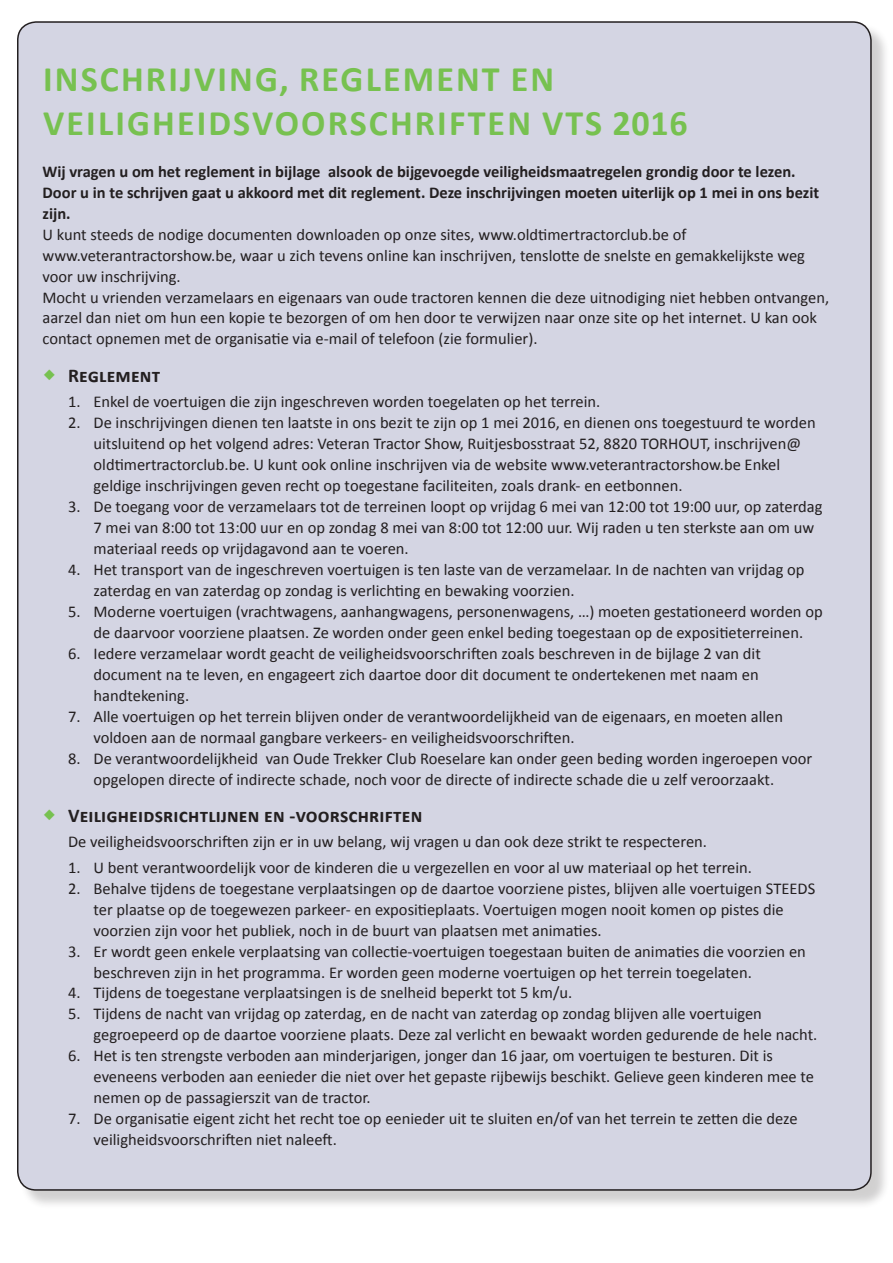
<style>
.page{position:relative;width:893px;height:1263px;background:#fff}
.page>*{position:absolute;margin:0;border:0;box-sizing:border-box;transform-origin:0 0}
.Titel{font:700 36px/44.4px "Calibri";letter-spacing:.06em;color:#77c150}
.t1{font:700 19.5px "Calibri";letter-spacing:.01em;color:#231f20}
.t2{font:16.5px/21px "Calibri";color:#231f20}
.t3{font:700 16.5px/21px "Calibri";color:#231f20}
</style>
<div class="page">
<div style="left:19px;top:24px;width:871px;height:1185px;background:#231f20;opacity:.21"></div>
<div style="left:18px;top:22px;width:853px;height:1168px;background:#d4d5e3;border-radius:18px"></div>
<p class="Titel" style="left:43px;top:57px;width:646px">INSCHRIJVING, REGLEMENT EN<br>VEILIGHEIDSVOORSCHRIFTEN VTS 2016</p>
<p class="t3" style="left:43px;top:161px;width:778px">Wij vragen u om het reglement in bijlage alsook de bijgevoegde veiligheidsmaatregelen grondig door te lezen.<br>Door u in te schrijven gaat u akkoord met dit reglement. Deze inschrijvingen moeten uiterlijk op 1 mei in ons bezit zijn.</p>
<p class="t2" style="left:43px;top:224px;width:764px">U kunt steeds de nodige documenten downloaden op onze sites, www.oldtimertractorclub.be of www.veterantractorshow.be, waar u zich tevens online kan inschrijven, tenslotte de snelste en gemakkelijkste weg voor uw inschrijving.</p>
<p class="t2" style="left:43px;top:287px;width:788px">Mocht u vrienden verzamelaars en eigenaars van oude tractoren kennen die deze uitnodiging niet hebben ontvangen, aarzel dan niet om hun een kopie te bezorgen of om hen door te verwijzen naar onze site op het internet. U kan ook contact opnemen met de organisatie via e-mail of telefoon (zie formulier).</p>
<p class="t1" style="left:68px;top:363px;width:94px">Reglement</p>
<p class="t2" style="left:68px;top:391px;width:534px">1. Enkel de voertuigen die zijn ingeschreven worden toegelaten op het terrein.</p>
<p class="t2" style="left:94px;top:412px;width:724px;text-indent:-26px">2. De inschrijvingen dienen ten laatste in ons bezit te zijn op 1 mei 2016, en dienen ons toegestuurd te worden uitsluitend op het volgend adres: Veteran Tractor Show, Ruitjesbosstraat 52, 8820 TORHOUT, inschrijven@ oldtimertractorclub.be. U kunt ook online inschrijven via de website www.veterantractorshow.be Enkel geldige inschrijvingen geven recht op toegestane faciliteiten, zoals drank- en eetbonnen.</p>
<p class="t2" style="left:94px;top:496px;width:731px;text-indent:-26px">3. De toegang voor de verzamelaars tot de terreinen loopt op vrijdag 6 mei van 12:00 tot 19:00 uur, op zaterdag<br>7 mei van 8:00 tot 13:00 uur en op zondag 8 mei van 8:00 tot 12:00 uur. Wij raden u ten sterkste aan om uw materiaal reeds op vrijdagavond aan te voeren.</p>
<p class="t2" style="left:94px;top:559px;width:713px;text-indent:-26px">4. Het transport van de ingeschreven voertuigen is ten laste van de verzamelaar. In de nachten van vrijdag op zaterdag en van zaterdag op zondag is verlichting en bewaking voorzien.</p>
<p class="t2" style="left:68px;top:601px;width:756px;text-align:center">5. Moderne voertuigen (vrachtwagens, aanhangwagens, personenwagens, …) moeten gestationeerd worden op de daarvoor voorziene plaatsen. Ze worden onder geen enkel beding toegestaan op de expositieterreinen.</p>
<p class="t2" style="left:94px;top:643px;width:669px;text-indent:-26px">6. Iedere verzamelaar wordt geacht de veiligheidsvoorschriften zoals beschreven in de bijlage 2 van dit document na te leven, en engageert zich daartoe door dit document te ondertekenen met naam en handtekening.</p>
<p class="t2" style="left:94px;top:706px;width:691px;text-indent:-26px">7. Alle voertuigen op het terrein blijven onder de verantwoordelijkheid van de eigenaars, en moeten allen voldoen aan de normaal gangbare verkeers- en veiligheidsvoorschriften.</p>
<p class="t2" style="left:94px;top:748px;width:720px;text-indent:-26px">8. De verantwoordelijkheid van Oude Trekker Club Roeselare kan onder geen beding worden ingeroepen voor opgelopen directe of indirecte schade, noch voor de directe of indirecte schade die u zelf veroorzaakt.</p>
<p class="t1" style="left:68px;top:803px;width:356px">Veiligheidsrichtlijnen en -voorschriften</p>
<p class="t2" style="left:68px;top:831px;width:640px">De veiligheidsvoorschriften zijn er in uw belang, wij vragen u dan ook deze strikt te respecteren.</p>
<p class="t2" style="left:68px;top:857px;width:685px">1. U bent verantwoordelijk voor de kinderen die u vergezellen en voor al uw materiaal op het terrein.</p>
<p class="t2" style="left:94px;top:878px;width:723px;text-indent:-26px">2. Behalve tijdens de toegestane verplaatsingen op de daartoe voorziene pistes, blijven alle voertuigen STEEDS ter plaatse op de toegewezen parkeer- en expositieplaats. Voertuigen mogen nooit komen op pistes die voorzien zijn voor het publiek, noch in de buurt van plaatsen met animaties.</p>
<p class="t2" style="left:94px;top:941px;width:714px;text-indent:-26px">3. Er wordt geen enkele verplaatsing van collectie-voertuigen toegestaan buiten de animaties die voorzien en beschreven zijn in het programma. Er worden geen moderne voertuigen op het terrein toegelaten.</p>
<p class="t2" style="left:68px;top:982px;width:506px">4. Tijdens de toegestane verplaatsingen is de snelheid beperkt tot 5 km/u.</p>
<p class="t2" style="left:94px;top:1003px;width:725px;text-indent:-26px">5. Tijdens de nacht van vrijdag op zaterdag, en de nacht van zaterdag op zondag blijven alle voertuigen gegroepeerd op de daartoe voorziene plaats. Deze zal verlicht en bewaakt worden gedurende de hele nacht.</p>
<p class="t2" style="left:94px;top:1045px;width:722px;text-indent:-26px">6. Het is ten strengste verboden aan minderjarigen, jonger dan 16 jaar, om voertuigen te besturen. Dit is eveneens verboden aan eenieder die niet over het gepaste rijbewijs beschikt. Gelieve geen kinderen mee te nemen op de passagierszit van de tractor.</p>
<p class="t2" style="left:94px;top:1108px;width:706px;text-indent:-26px">7. De organisatie eigent zicht het recht toe op eenieder uit te sluiten en/of van het terrein te zetten die deze veiligheidsvoorschriften niet naleeft.</p>
</div>
